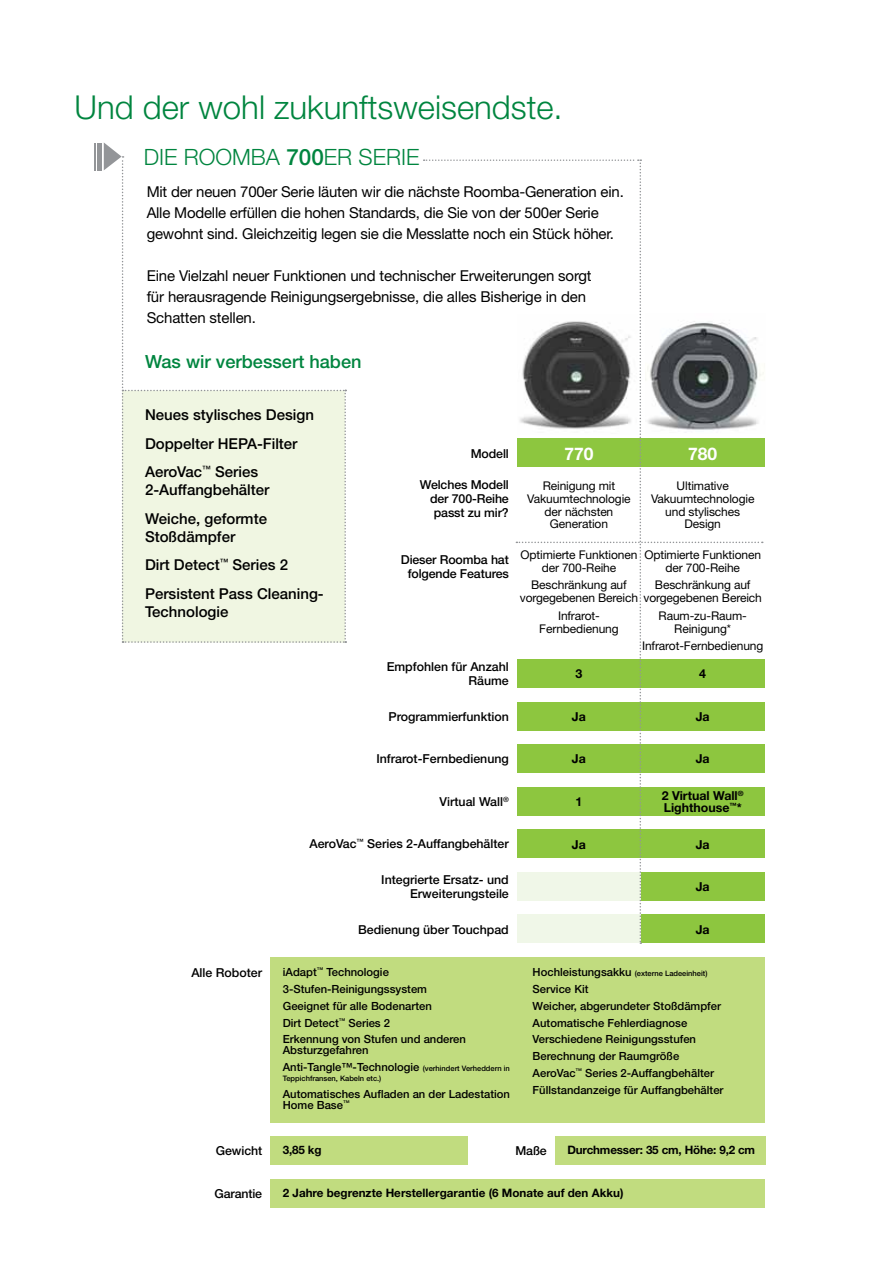
<style>
.page{position:relative;width:893px;height:1263px;background:#fff}
.page>*{position:absolute;margin:0;border:0;box-sizing:border-box;transform-origin:0 0}
.t1{font:300 33px "Helvetica Neue";color:#00853f}
.t2{font:300 22.5px "Helvetica Neue";color:#00853f}
.t3{font:500 18.15px "Helvetica Neue";color:#00853f}
.t4{font:700 17.4px "Helvetica Neue";color:#fff}
.t5{font:15px/21px "Helvetica Neue";letter-spacing:-.015em;color:#000}
.t6{font:500 15px/28.7px "Helvetica Neue";color:#000}
.t7{font:500 12.3px/13.8px "Helvetica Neue";color:#000;text-align:right}
.t8{font:700 12.3px/12.3px "Helvetica Neue";color:#000}
.t9{font:12px/12.8px "Helvetica Neue";letter-spacing:-.01em;color:#000;text-align:center}
.t10{font:700 11.7px "Helvetica Neue";color:#000}
.t11{font:500 11.25px/17px "Helvetica Neue";color:#000}
.t12{font:500 7.5px "Helvetica Neue";color:#000}
.s1{font-weight:500}
.s2{font-size:7.5px}
.s3{font-size:11.25px}
</style>
<div class="page">
<div style="left:270px;top:1179px;width:495px;height:29px;background:#c1dc7f"></div>
<div style="left:270px;top:1136px;width:198px;height:29px;background:#c1dc7f"></div>
<div style="left:555px;top:1136px;width:210px;height:29px;background:#c1dc7f"></div>
<div style="left:270px;top:957px;width:495px;height:166px;background:#c1dc7f"></div>
<hr style="left:94px;top:143px;width:2px;height:27px;background:#939598">
<div style="left:97px;top:143px;width:5px;height:27px;background:#939598"></div>
<svg style="left:104px;top:143px;width:242px;height:500px"></svg>
<svg style="left:424px;top:159px;width:339px;height:785px"></svg>
<h1 class="t1" style="left:74px;top:88px;width:490px">Und der wohl zukunftsweisendste.</h1>
<h2 class="t2" style="left:144px;top:144px;width:241px">Die Roomba <span class="s1">700</span>er Serie</h2>
<h3 class="t5" style="left:147px;top:181px;width:479px">Mit der neuen 700er Serie läuten wir die nächste Roomba-Generation ein.<br>Alle Modelle erfüllen die hohen Standards, die Sie von der 500er Serie gewohnt sind. Gleichzeitig legen sie die Messlatte noch ein Stück höher.</h3>
<h3 class="t5" style="left:147px;top:265px;width:446px">Eine Vielzahl neuer Funktionen und technischer Erweiterungen sorgt für herausragende Reinigungsergebnisse, die alles Bisherige in den<br>Schatten stellen.</h3>
<h3 class="t3" style="left:145px;top:350px;width:218px">Was wir verbessert haben</h3>
<h3 class="t6" style="left:145px;top:400px;width:170px">Neues stylisches Design<br>Doppelter HEPA-Filter<br>AeroVac<sup>™</sup> Series</h3>
<h3 class="t6" style="left:145px;top:475px;width:126px">2-Auffangbehälter<br>Weiche, geformte</h3>
<h3 class="t6" style="left:145px;top:522px;width:180px">Stoßdämpfer<br>Dirt Detect<sup>™</sup> Series 2<br>Persistent Pass Cleaning-</h3>
<h3 class="t6" style="left:145px;top:597px;width:85px">Technologie</h3>
<p class="t7" style="left:471px;top:446px;width:40px">Modell</p>
<p class="t7" style="left:430px;top:478px;width:80px;text-align:justify;text-indent:-10px">Welches Modell der 700-Reihe passt zu mir?</p>
<p class="t7" style="left:401px;top:552px;width:109px;text-align:center">Dieser Roomba hat folgende Features</p>
<p class="t7" style="left:387px;top:660px;width:124px">Empfohlen für Anzahl<br>Räume</p>
<h3 class="t4" style="left:564px;top:443px;width:31px">770</h3>
<h3 class="t4" style="left:688px;top:443px;width:31px">780</h3>
<p class="t9" style="left:527px;top:479px;width:105px">Reinigung mit<br>Vakuumtechnologie der nächsten<br>Generation</p>
<p class="t9" style="left:521px;top:548px;width:118px">Optimierte Funktionen der 700-Reihe</p>
<p class="t9" style="left:520px;top:578px;width:120px">Beschränkung auf vorgegebenen Bereich</p>
<p class="t9" style="left:539px;top:609px;width:81px">Infrarot-<br>Fernbedienung</p>
<p class="t8" style="left:575px;top:668px;width:8px">3</p>
<p class="t8" style="left:699px;top:668px;width:8px">4</p>
<p class="t9" style="left:651px;top:479px;width:105px">Ultimative<br>Vakuumtechnologie und stylisches<br>Design</p>
<p class="t9" style="left:644px;top:548px;width:118px">Optimierte Funktionen der 700-Reihe</p>
<p class="t9" style="left:644px;top:578px;width:120px">Beschränkung auf vorgegebenen Bereich</p>
<p class="t9" style="left:659px;top:609px;width:90px">Raum-zu-Raum-<br>Reinigung*</p>
<p class="t9" style="left:642px;top:639px;width:123px">Infrarot-Fernbedienung</p>
<p class="t7" style="left:389px;top:709px;width:122px">Programmierfunktion</p>
<p class="t8" style="left:572px;top:710px;width:15px">Ja</p>
<p class="t8" style="left:696px;top:710px;width:15px">Ja</p>
<p class="t7" style="left:376px;top:752px;width:134px">Infrarot-Fernbedienung</p>
<p class="t8" style="left:572px;top:753px;width:15px">Ja</p>
<p class="t8" style="left:696px;top:753px;width:15px">Ja</p>
<p class="t7" style="left:439px;top:794px;width:71px">Virtual Wall<sup>®</sup></p>
<p class="t8" style="left:575px;top:795px;width:8px">1</p>
<p class="t8" style="left:662px;top:789px;width:83px">2 Virtual Wall<sup>®<br></sup>Lighthouse<sup>™</sup>*</p>
<p class="t7" style="left:309px;top:837px;width:201px">AeroVac<sup>™</sup> Series 2-Auffangbehälter</p>
<p class="t8" style="left:572px;top:838px;width:15px">Ja</p>
<p class="t8" style="left:696px;top:838px;width:15px">Ja</p>
<p class="t8" style="left:696px;top:880px;width:15px">Ja</p>
<p class="t7" style="left:381px;top:873px;width:129px">Integrierte Ersatz- und<br>Erweiterungsteile</p>
<p class="t7" style="left:358px;top:922px;width:152px">Bedienung über Touchpad</p>
<p class="t8" style="left:696px;top:923px;width:15px">Ja</p>
<p class="t7" style="left:191px;top:965px;width:72px">Alle Roboter</p>
<p class="t11" style="left:283px;top:963px;width:185px">iAdapt<sup>™</sup> Technologie<br>3-Stufen-Reinigungssystem<br>Geeignet für alle Bodenarten<br>Dirt Detect<sup>™</sup> Series 2<br>Erkennung von Stufen und anderen</p>
<p class="t11" style="left:283px;top:1041px;width:229px">Absturzgefahren<br>Anti-Tangle™-Technologie <span class="s2">(verhindert Verheddern in</span></p>
<p class="t12" style="left:283px;top:1074px;width:100px">Teppichfransen, Kabeln etc.)</p>
<p class="t11" style="left:283px;top:1089px;width:229px;line-height:10.5px">Automatisches Aufladen an der Ladestation<br>Home Base<sup>™</sup></p>
<p class="t12" style="left:533px;top:969px;width:176px"><span class="s3">Hochleistungsakku</span> (externe Ladeeinheit)</p>
<p class="t11" style="left:533px;top:980px;width:192px">Service Kit<br>Weicher, abgerundeter Stoßdämpfer<br>Automatische Fehlerdiagnose<br>Verschiedene Reinigungsstufen<br>Berechnung der Raumgröße<br>AeroVac<sup>™</sup> Series 2-Auffangbehälter<br>Füllstandanzeige für Auffangbehälter</p>
<p class="t7" style="left:216px;top:1143px;width:48px">Gewicht</p>
<p class="t10" style="left:283px;top:1143px;width:40px">3,85 kg</p>
<p class="t7" style="left:515px;top:1143px;width:33px">Maße</p>
<p class="t10" style="left:567px;top:1143px;width:189px">Durchmesser: 35 cm, Höhe: 9,2 cm</p>
<p class="t7" style="left:214px;top:1186px;width:49px">Garantie</p>
<p class="t10" style="left:283px;top:1186px;width:342px">2 Jahre begrenzte Herstellergarantie (6 Monate auf den Akku)</p>
</div>
